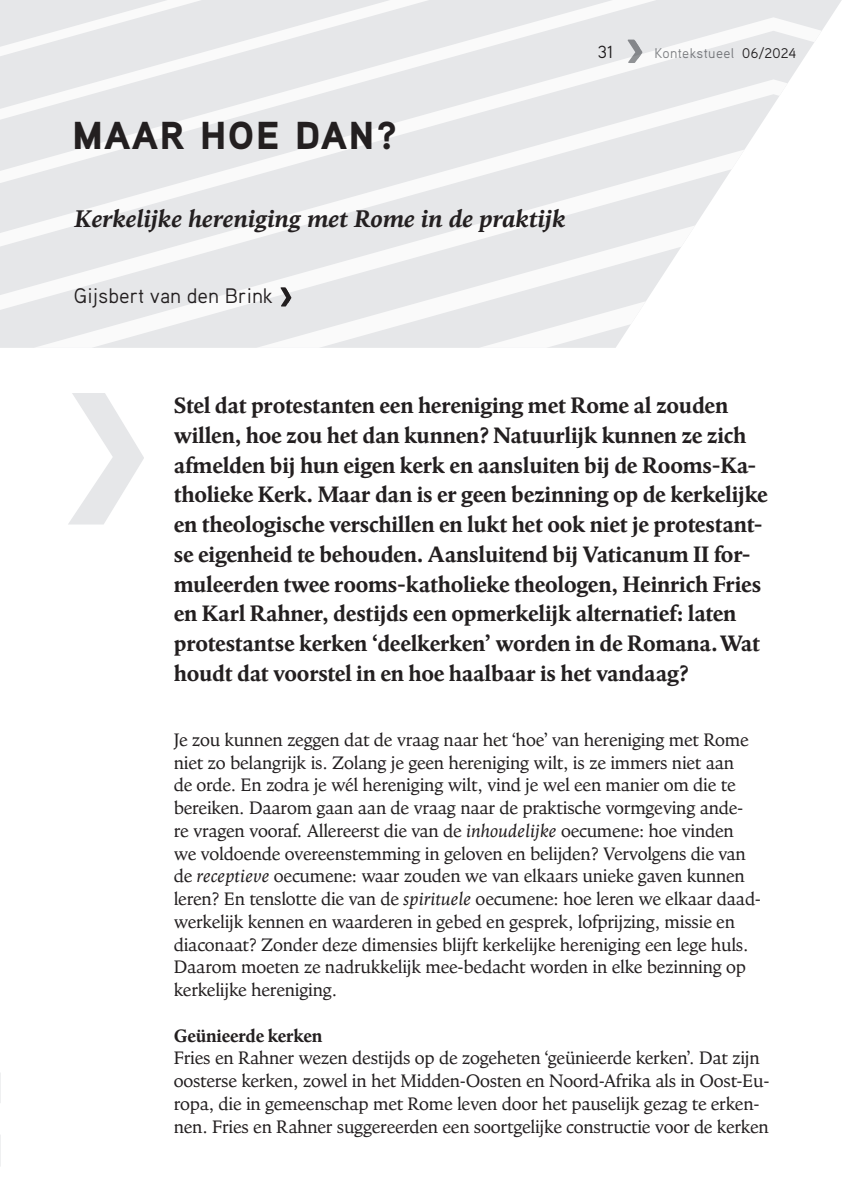
<style>
.page{position:relative;width:844px;height:1191px;background:#fff}
.page>*{position:absolute;margin:0;border:0;box-sizing:border-box;transform-origin:0 0}
.t1{font:900 38.85px "Aaux Pro";letter-spacing:.05em;color:#231f20}
.t2{font:italic 700 24.5px "Goodchild Pro";color:#231f20}
.t3{font:700 22.75px/29.8px "Goodchild Pro";letter-spacing:-.01em;color:#231f20}
.t4{font:21px "Aaux Pro";color:#231f20}
.t5{font:18.38px/22.8px "Goodchild Pro";letter-spacing:-.01em;color:#231f20}
.t6{font:700 18.38px "Goodchild Pro";letter-spacing:-.01em;color:#231f20}
.t7{font:17.5px "Aaux Pro";color:#231f20}
.t8{font:14px "Aaux Pro";letter-spacing:.02em;color:#808285}
.s1{color:#231f20}
.s2{font-style:italic}
</style>
<div class="page">
<svg style="left:735px;top:0;width:107px;height:31px;fill:#e6e7e9"></svg>
<svg style="left:0;top:0;width:735px;height:17px;fill:#e6e7e9"></svg>
<svg style="left:0;top:17px;width:821px;height:67px;fill:#e6e7e9"></svg>
<svg style="left:0;top:79px;width:787px;height:208px;fill:#e6e7e9"></svg>
<svg style="left:34px;top:149px;width:710px;height:138px;fill:#e6e7e9"></svg>
<svg style="left:256px;top:225px;width:439px;height:62px;fill:#e6e7e9"></svg>
<svg style="left:0;top:287px;width:655px;height:61px"></svg>
<svg style="left:0;top:1073px;width:1px;height:93px"></svg>
<svg style="left:68px;top:393px;width:76px;height:131px"></svg>
<h1 class="t1" style="left:73px;top:110px;width:326px">MAAR HOE DAN?</h1>
<h2 class="t2" style="left:74px;top:204px;width:492px">Kerkelijke hereniging met Rome in de praktijk</h2>
<p class="t4" style="left:74px;top:283px;width:200px">Gijsbert van den Brink</p>
<p class="t7" style="left:597px;top:41px;width:17px">31</p>
<p class="t8" style="left:654px;top:44px;width:143px">Kontekstueel <span class="s1">06/2024</span></p>
<p class="t3" style="left:174px;top:390px;width:595px">Stel dat protestanten een hereniging met Rome al zouden willen, hoe zou het dan kunnen? Natuurlijk kunnen ze zich afmelden bij hun eigen kerk en aansluiten bij de Rooms-Ka&shy;tholieke Kerk. Maar dan is er geen bezinning op de kerkelijke en theologische verschillen en lukt het ook niet je protestant&shy;se eigenheid te behouden. Aansluitend bij Vaticanum II for&shy;muleerden twee rooms-katholieke theologen, Heinrich Fries en Karl Rahner, destijds een opmerkelijk alternatief: laten protestantse kerken ‘deelkerken’ worden in de Romana. Wat houdt dat voorstel in en hoe haalbaar is het vandaag?</p>
<p class="t5" style="left:174px;top:728px;width:588px">Je zou kunnen zeggen dat de vraag naar het ‘hoe’ van hereniging met Rome niet zo belangrijk is. Zolang je geen hereniging wilt, is ze immers niet aan<br>de orde. En zodra je wél hereniging wilt, vind je wel een manier om die te bereiken. Daarom gaan aan de vraag naar de praktische vormgeving ande&shy;re vragen vooraf. Allereerst die van de <span class="s2">inhoudelijke</span> oecumene: hoe vinden<br>we voldoende overeenstemming in geloven en belijden? Vervolgens die van de <span class="s2">receptieve</span> oecumene: waar zouden we van elkaars unieke gaven kunnen leren? En tenslotte die van de <span class="s2">spirituele</span> oecumene: hoe leren we elkaar daad&shy;werkelijk kennen en waarderen in gebed en gesprek, lofprijzing, missie en diaconaat? Zonder deze dimensies blijft kerkelijke hereniging een lege huls.<br>Daarom moeten ze nadrukkelijk mee-bedacht worden in elke bezinning op kerkelijke hereniging.</p>
<p class="t6" style="left:174px;top:1024px;width:150px">Geünieerde kerken</p>
<p class="t5" style="left:174px;top:1046px;width:597px">Fries en Rahner wezen destijds op de zogeheten ‘geünieerde kerken’. Dat zijn oosterse kerken, zowel in het Midden-Oosten en Noord-Afrika als in Oost-Eu&shy;ropa, die in gemeenschap met Rome leven door het pauselijk gezag te erken&shy;nen. Fries en Rahner suggereerden een soortgelijke constructie voor de kerken</p>
</div>
